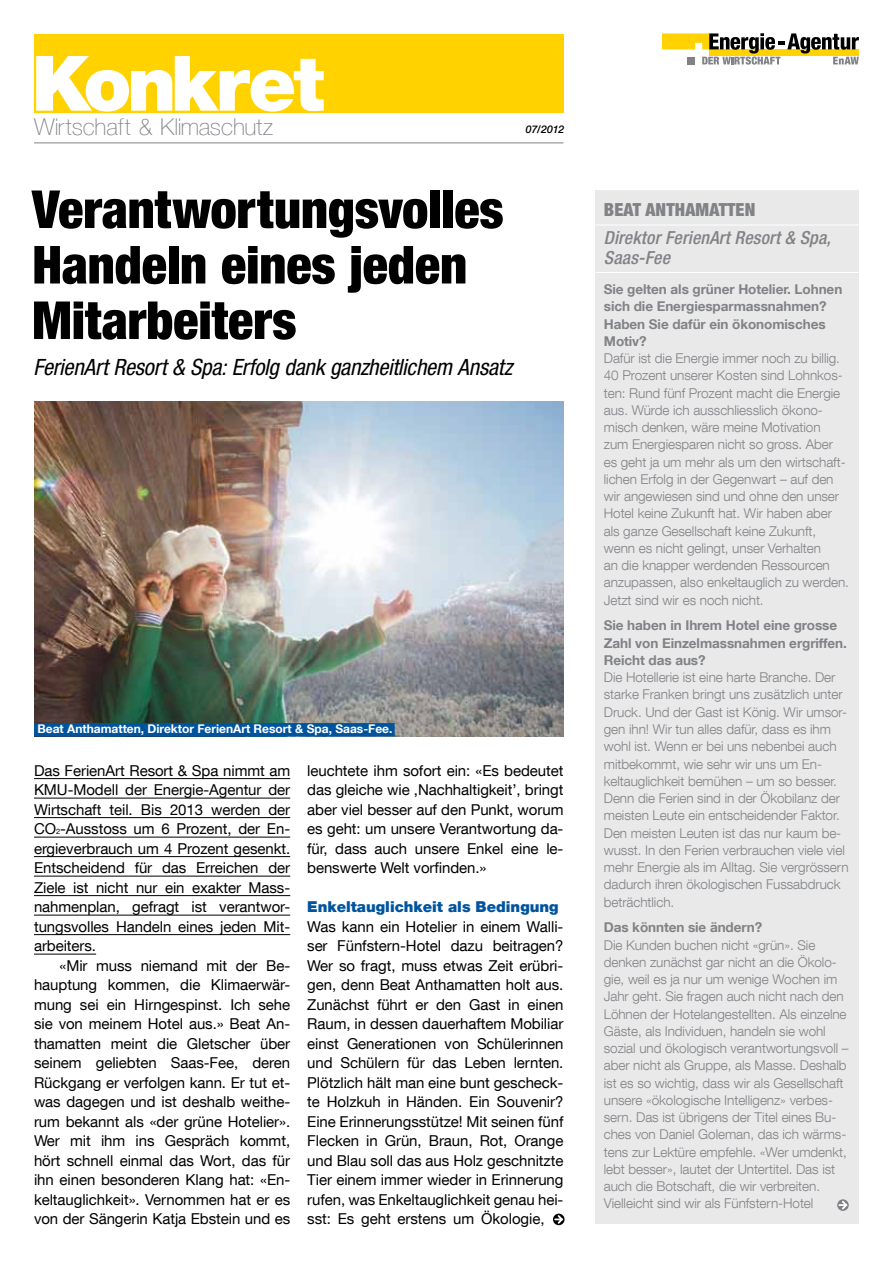
<style>
.page{position:relative;width:893px;height:1263px;background:#fff}
.page>*{position:absolute;margin:0;border:0;box-sizing:border-box;transform-origin:0 0}
.t1{font:900 76.5px "Helvetica Neue LT Com";letter-spacing:-.05em;color:#fff}
.t2{font:900 condensed 52.5px/55.5px "Helvetica Neue LT Com";letter-spacing:-.005em;color:#000}
.t3{font:100 23.1px "Helvetica Neue LT Com";letter-spacing:-.01em;color:#808285}
.t4{font:italic condensed 22.5px "Helvetica Neue LT Com";letter-spacing:-.01em;color:#000}
.t5{font:italic 500 condensed 18px/19.5px "Helvetica Neue LT Com";letter-spacing:.01em;color:#808285}
.t6{font:900 condensed 18px "Helvetica Neue LT Com";letter-spacing:.01em;color:#808285}
.t7{font:15px/19.5px "Helvetica Neue LT Com";letter-spacing:-.005em;color:#000;text-align:justify}
.t8{font:900 15px "Helvetica Neue LT Com";color:#00549e}
.t9{font:300 13.5px/17.2px "Helvetica Neue LT Com";letter-spacing:-.005em;color:#808285}
.t10{font:700 13.5px/17.2px "Helvetica Neue LT Com";letter-spacing:-.005em;color:#808285}
.t11{font:700 12px "Helvetica Neue LT Com";color:#fff}
.t12{font:italic 500 10.5px "Helvetica Neue LT Com";letter-spacing:-.02em;color:#000}
.s1{font-size:7.5px}
</style>
<div class="page">
<div style="left:595px;top:190px;width:264px;height:1034px;background:#e9e9ea"></div>
<hr style="left:34px;top:778px;width:256px;height:1px;background:#000">
<hr style="left:34px;top:798px;width:256px;height:1px;background:#000">
<hr style="left:34px;top:817px;width:256px;height:1px;background:#000">
<hr style="left:34px;top:837px;width:256px;height:1px;background:#000">
<hr style="left:34px;top:856px;width:256px;height:1px;background:#000">
<hr style="left:34px;top:876px;width:256px;height:1px;background:#000">
<hr style="left:34px;top:895px;width:256px;height:1px;background:#000">
<hr style="left:34px;top:915px;width:256px;height:1px;background:#000">
<hr style="left:34px;top:934px;width:256px;height:1px;background:#000">
<hr style="left:34px;top:954px;width:62px;height:1px;background:#000">
<hr style="left:595px;top:225px;width:264px;height:1px;background:#fff">
<hr style="left:595px;top:272px;width:264px;height:1px;background:#fff">
<svg style="left:553px;top:1213px;width:12px;height:12px"></svg>
<svg style="left:837px;top:1199px;width:12px;height:12px"></svg>
<div style="left:34px;top:34px;width:529px;height:79px;background:#ffd200"></div>
<hr style="left:34px;top:143px;width:529px;height:1px;background:#808285">
<svg style="left:662px;top:33px;width:197px;height:32px"></svg>
<img style="left:34px;top:401px;width:529px;height:335px">
<div style="left:34px;top:723px;width:361px;height:13px;background:#00549e"></div>
<h1 class="t1" style="left:31px;top:37px;width:294px">Konkret</h1>
<h3 class="t3" style="left:34px;top:113px;width:241px">Wirtschaft &amp; Klimaschutz</h3>
<p class="t12" style="left:526px;top:123px;width:40px">07/2012</p>
<h2 class="t2" style="left:32px;top:181px;width:473px">Verantwortungsvolles<br>Handeln eines jeden<br>Mitarbeiters</h2>
<h3 class="t4" style="left:33px;top:353px;width:481px">FerienArt Resort &amp; Spa: Erfolg dank ganzheitlichem Ansatz</h3>
<p class="t11" style="left:37px;top:721px;width:357px">Beat Anthamatten, Direktor FerienArt Resort &amp; Spa, Saas-Fee.</p>
<p class="t7" style="left:34px;top:760px;width:258px">Das FerienArt Resort &amp; Spa nimmt am KMU-Modell der Energie-Agentur der Wirtschaft teil. Bis 2013 werden der CO<span class="s1">2</span>-Ausstoss um 6 Prozent, der En&shy;ergieverbrauch um 4 Prozent gesenkt.<br>Entscheidend für das Erreichen der Ziele ist nicht nur ein exakter Mass&shy;nahmenplan, gefragt ist verantwor&shy;tungsvolles Handeln eines jeden Mit&shy;arbeiters.</p>
<p class="t7" style="left:34px;top:955px;width:258px;text-indent:26px">«Mir muss niemand mit der Be&shy;hauptung kommen, die Klimaerwär&shy;mung sei ein Hirngespinst. Ich sehe sie von meinem Hotel aus.» Beat An&shy;thamatten meint die Gletscher über seinem geliebten Saas-Fee, deren Rückgang er verfolgen kann. Er tut et&shy;was dagegen und ist deshalb weithe&shy;rum bekannt als «der grüne Hotelier».<br>Wer mit ihm ins Gespräch kommt, hört schnell einmal das Wort, das für ihn einen besonderen Klang hat: «En&shy;keltauglichkeit». Vernommen hat er es von der Sängerin Katja Ebstein und es</p>
<p class="t7" style="left:307px;top:760px;width:258px">leuchtete ihm sofort ein: «Es bedeutet das gleiche wie ‚Nachhaltigkeit’, bringt aber viel besser auf den Punkt, worum es geht: um unsere Verantwortung da&shy;für, dass auch unsere Enkel eine le&shy;benswerte Welt vorfinden.»</p>
<p class="t8" style="left:307px;top:898px;width:253px">Enkeltauglichkeit als Bedingung</p>
<p class="t7" style="left:307px;top:916px;width:258px">Was kann ein Hotelier in einem Walli&shy;ser Fünfstern-Hotel dazu beitragen?<br>Wer so fragt, muss etwas Zeit erübri&shy;gen, denn Beat Anthamatten holt aus.<br>Zunächst führt er den Gast in einen Raum, in dessen dauerhaftem Mobiliar einst Generationen von Schülerinnen und Schülern für das Leben lernten.<br>Plötzlich hält man eine bunt gescheck&shy;te Holzkuh in Händen. Ein Souvenir?<br>Eine Erinnerungsstütze! Mit seinen fünf Flecken in Grün, Braun, Rot, Orange und Blau soll das aus Holz geschnitzte Tier einem immer wieder in Erinnerung rufen, was Enkeltauglichkeit genau hei&shy;sst: Es geht erstens um Ökologie,</p>
<h3 class="t6" style="left:604px;top:199px;width:153px">Beat Anthamatten</h3>
<h3 class="t5" style="left:604px;top:228px;width:229px">Direktor FerienArt Resort &amp; Spa,<br>Saas-Fee</h3>
<p class="t10" style="left:604px;top:280px;width:240px">Sie gelten als grüner Hotelier. Lohnen sich die Energiesparmassnahmen?<br>Haben Sie dafür ein ökonomisches<br>Motiv?</p>
<p class="t9" style="left:604px;top:349px;width:247px">Dafür ist die Energie immer noch zu billig.<br>40 Prozent unserer Kosten sind Lohnkos&shy;ten: Rund fünf Prozent macht die Energie aus. Würde ich ausschliesslich ökono&shy;misch denken, wäre meine Motivation<br>zum Energiesparen nicht so gross. Aber es geht ja um mehr als um den wirtschaft&shy;lichen Erfolg in der Gegenwart – auf den wir angewiesen sind und ohne den unser Hotel keine Zukunft hat. Wir haben aber als ganze Gesellschaft keine Zukunft, wenn es nicht gelingt, unser Verhalten<br>an die knapper werdenden Ressourcen anzupassen, also enkeltauglich zu werden.<br>Jetzt sind wir es noch nicht.</p>
<p class="t10" style="left:604px;top:617px;width:245px">Sie haben in Ihrem Hotel eine grosse<br>Zahl von Einzelmassnahmen ergriffen.<br>Reicht das aus?</p>
<p class="t9" style="left:604px;top:668px;width:246px">Die Hotellerie ist eine harte Branche. Der starke Franken bringt uns zusätzlich unter Druck. Und der Gast ist König. Wir umsor&shy;gen ihn! Wir tun alles dafür, dass es ihm wohl ist. Wenn er bei uns nebenbei auch mitbekommt, wie sehr wir uns um En&shy;keltauglichkeit bemühen – um so besser.<br>Denn die Ferien sind in der Ökobilanz der meisten Leute ein entscheidender Faktor.<br>Den meisten Leuten ist das nur kaum be&shy;wusst. In den Ferien verbrauchen viele viel mehr Energie als im Alltag. Sie vergrössern dadurch ihren ökologischen Fussabdruck beträchtlich.</p>
<p class="t10" style="left:604px;top:918px;width:160px">Das könnten sie ändern?</p>
<p class="t9" style="left:604px;top:936px;width:246px">Die Kunden buchen nicht «grün». Sie denken zunächst gar nicht an die Ökolo&shy;gie, weil es ja nur um wenige Wochen im Jahr geht. Sie fragen auch nicht nach den Löhnen der Hotelangestellten. Als einzelne Gäste, als Individuen, handeln sie wohl sozial und ökologisch verantwortungsvoll – aber nicht als Gruppe, als Masse. Deshalb ist es so wichtig, dass wir als Gesellschaft unsere «ökologische Intelligenz» verbes&shy;sern. Das ist übrigens der Titel eines Bu&shy;ches von Daniel Goleman, das ich wärms&shy;tens zur Lektüre empfehle. «Wer umdenkt, lebt besser», lautet der Untertitel. Das ist auch die Botschaft, die wir verbreiten.<br>Vielleicht sind wir als Fünfstern-Hotel</p>
</div>
